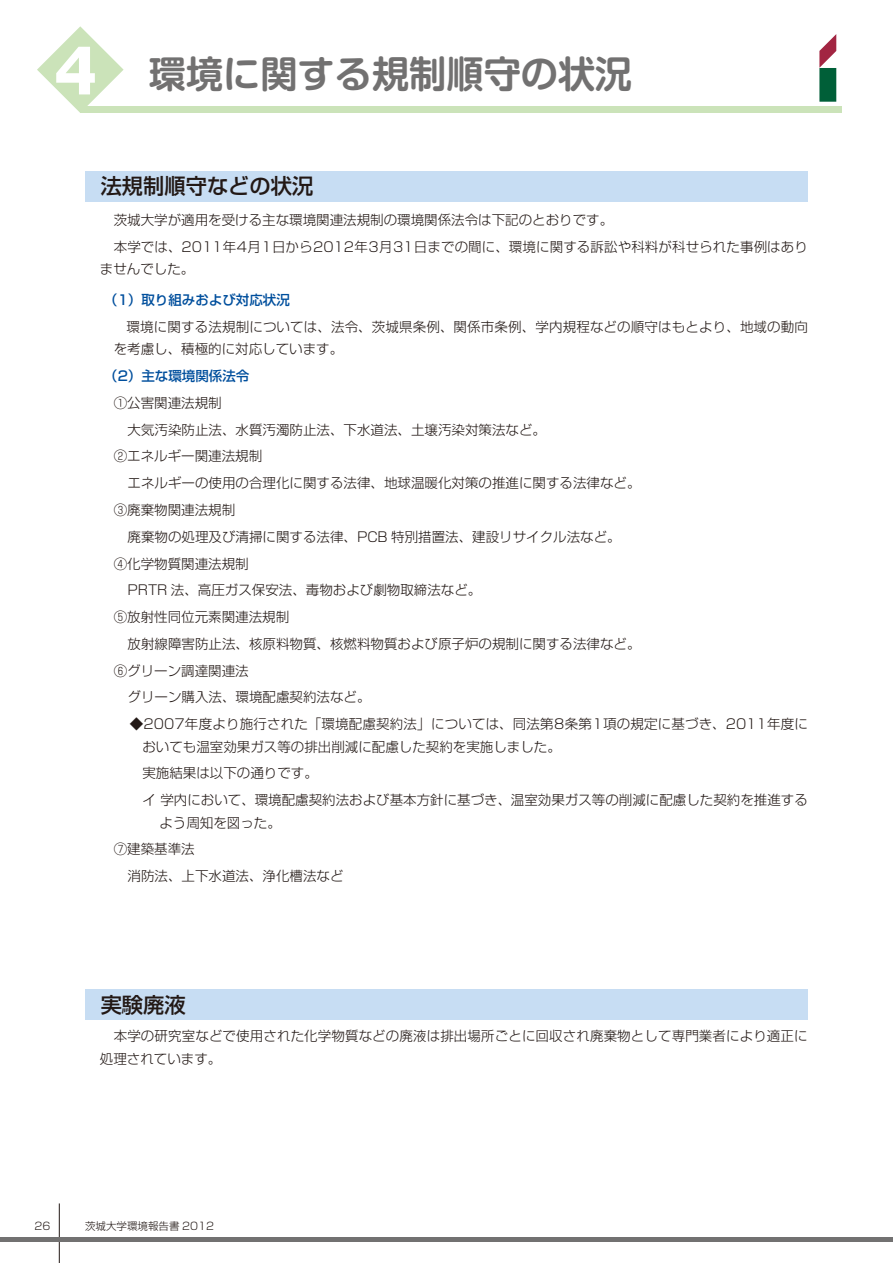
<style>
.page{position:relative;width:893px;height:1263px;background:#fff}
.page>*{position:absolute;margin:0;border:0;box-sizing:border-box;transform-origin:0 0}
.t1{font:700 37.2px "Shin M Go Pro De";color:#727171}
.t2{font:500 21.3px "Shin Go Pro";color:#221815}
.t3{font:300 13.5px/22.5px "Shin Go Pro";color:#221815}
.t4{font:500 13.5px "Shin Go Pro";color:#004f9d}
.t5{font:300 10.5px "Shin Go Pro";color:#221815}
.s1{font-family:"Lucida Sans";font-size:66px;color:#fff}
</style>
<div class="page">
<div style="left:51px;top:106px;width:791px;height:7px;background:#cbe3b9"></div>
<hr style="left:59px;top:1203px;width:1px;height:60px;background:#221815">
<div style="left:85px;top:171px;width:723px;height:30px;background:#c7ddf3"></div>
<div style="left:85px;top:989px;width:723px;height:31px;background:#c7ddf3"></div>
<svg style="left:37px;top:26px;width:87px;height:87px"></svg>
<svg style="left:819px;top:34px;width:17px;height:68px"></svg>
<div style="left:0;top:1237px;width:893px;height:5px;background:#727171"></div>
<h1 class="t1" style="left:53px;top:44px;width:581px"><span class="s1">4</span> 環境に関する規制順守の状況</h1>
<h2 class="t2" style="left:101px;top:168px;width:214px">法規制順守などの状況</h2>
<p class="t3" style="left:114px;top:205px;width:696px;line-height:26.7px">茨城大学が適用を受ける主な環境関連法規制の環境関係法令は下記のとおりです。<br>本学では、2011年4月1日から2012年3月31日までの間に、環境に関する訴訟や科料が科せられた事例はあり</p>
<p class="t3" style="left:100px;top:256px;width:96px">ませんでした。</p>
<p class="t4" style="left:104px;top:289px;width:187px">（1）取り組みおよび対応状況</p>
<p class="t3" style="left:114px;top:314px;width:696px;text-indent:13px">環境に関する法規制については、法令、茨城県条例、関係市条例、学内規程などの順守はもとより、地域の動向を考慮し、積極的に対応しています。</p>
<p class="t4" style="left:104px;top:365px;width:147px">（2）主な環境関係法令</p>
<p class="t3" style="left:114px;top:390px;width:109px">①公害関連法規制</p>
<p class="t3" style="left:128px;top:417px;width:420px">大気汚染防止法、水質汚濁防止法、下水道法、土壌汚染対策法など。</p>
<p class="t3" style="left:114px;top:443px;width:150px">②エネルギー関連法規制</p>
<p class="t3" style="left:128px;top:470px;width:514px">エネルギーの使用の合理化に関する法律、地球温暖化対策の推進に関する法律など。</p>
<p class="t3" style="left:114px;top:497px;width:123px">③廃棄物関連法規制</p>
<p class="t3" style="left:128px;top:524px;width:495px">廃棄物の処理及び清掃に関する法律、PCB 特別措置法、建設リサイクル法など。</p>
<p class="t3" style="left:114px;top:550px;width:136px">④化学物質関連法規制</p>
<p class="t3" style="left:128px;top:577px;width:355px">PRTR 法、高圧ガス保安法、毒物および劇物取締法など。</p>
<p class="t3" style="left:114px;top:604px;width:177px">⑤放射性同位元素関連法規制</p>
<p class="t3" style="left:128px;top:631px;width:514px">放射線障害防止法、核原料物質、核燃料物質および原子炉の規制に関する法律など。</p>
<p class="t3" style="left:114px;top:657px;width:136px">⑥グリーン調達関連法</p>
<p class="t3" style="left:128px;top:684px;width:244px">グリーン購入法、環境配慮契約法など。</p>
<p class="t3" style="left:142px;top:711px;width:667px;text-indent:-13px">◆2007年度より施行された「環境配慮契約法」については、同法第8条第1項の規定に基づき、2011年度においても温室効果ガス等の排出削減に配慮した契約を実施しました。</p>
<p class="t3" style="left:142px;top:758px;width:667px;line-height:26.7px">実施結果は以下の通りです。<br>イ 学内において、環境配慮契約法および基本方針に基づき、温室効果ガス等の削減に配慮した契約を推進する</p>
<p class="t3" style="left:114px;top:807px;width:169px;line-height:26.7px;text-indent:46px">よう周知を図った。<br>⑦建築基準法</p>
<p class="t3" style="left:128px;top:863px;width:217px">消防法、上下水道法、浄化槽法など</p>
<h2 class="t2" style="left:101px;top:987px;width:87px">実験廃液</h2>
<p class="t3" style="left:100px;top:1023px;width:709px;text-indent:14px">本学の研究室などで使用された化学物質などの廃液は排出場所ごとに回収され廃棄物として専門業者により適正に処理されています。</p>
<p class="t5" style="left:35px;top:1217px;width:17px">26</p>
<p class="t5" style="left:85px;top:1217px;width:131px">茨城大学環境報告書 2012</p>
</div>
